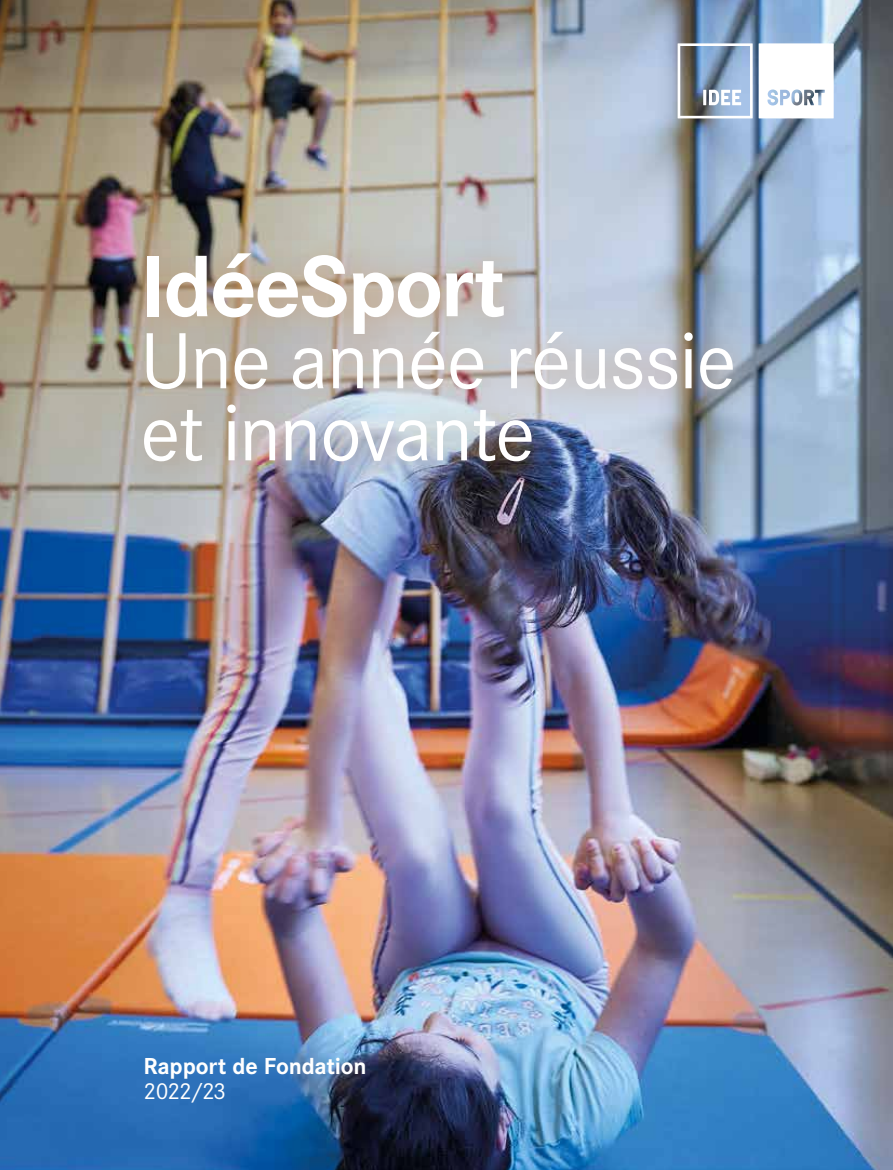
<style>
.page{position:relative;width:893px;height:1170px;background:#fff}
.page>*{position:absolute;margin:0;border:0;box-sizing:border-box;transform-origin:0 0}
.t1{font:700 90px "Corporate S";letter-spacing:-.025em;color:#fff}
.t2{font:82.5px/72px "Corporate S";letter-spacing:-.015em;color:#fff}
.t3{font:700 24px "Corporate S";letter-spacing:-.01em;color:#fff}
.t4{font:24px "Corporate S";letter-spacing:-.045em;color:#fff}
</style>
<div class="page">
<img style="left:0;top:0;width:893px;height:1169px">
<div style="left:114px;top:225px;width:653px;height:272px;background:#c3946a;opacity:.8"></div>
<svg style="left:759px;top:43px;width:75px;height:75px"></svg>
<svg style="left:678px;top:43px;width:75px;height:75px"></svg>
<p class="t1" style="left:140px;top:224px;width:367px">IdéeSport</p>
<p class="t2" style="left:140px;top:322px;width:598px">Une année réussie et innovante</p>
<p class="t3" style="left:144px;top:1049px;width:224px">Rapport de Fondation</p>
<p class="t4" style="left:144px;top:1075px;width:84px">2022/23</p>
</div>
